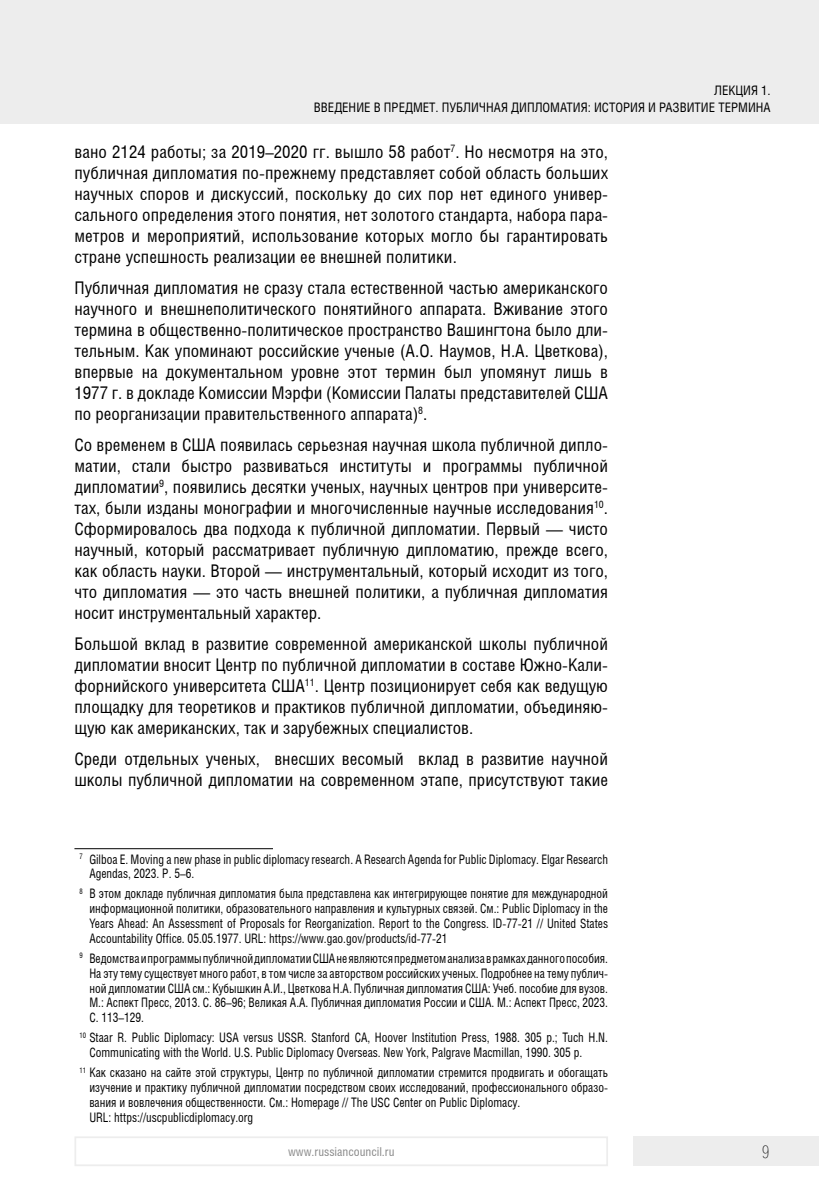
<style>
.page{position:relative;width:819px;height:1191px;background:#fff}
.page>*{position:absolute;margin:0;border:0;box-sizing:border-box;transform-origin:0 0}
.Основной_текст{font:17.5px/21px "Helios Cond";color:#000;text-align:justify}
.t1{font:17.5px "Helios Cond Thin C";color:#000}
.Сноска_с_чертой{font:13.12px/14.9px "Helios Cond";color:#000;text-align:justify;scale:.9 1}
.Kolontitul_X_X{font:13.12px/17.5px "Helios Cond";color:#000;text-align:right}
.Сноска_http{font:13.12px "Helios Cond";color:#000;scale:.9 1}
.t2{font:12.25px "Helios Cond";color:#878787}
</style>
<div class="page">
<div style="left:0;top:0;width:819px;height:124px;background:#ededed"></div>
<div style="left:632px;top:1136px;width:187px;height:30px;background:#ededed"></div>
<div style="left:74px;top:1136px;width:534px;height:30px;border:2px solid #ededed"></div>
<hr style="left:74px;top:848px;width:199px;height:1px;background:#000">
<p class="Kolontitul_X_X" style="left:314px;top:81px;width:458px">ЛЕКЦИЯ 1.<br>ВВЕДЕНИЕ В ПРЕДМЕТ. ПУБЛИЧНАЯ ДИПЛОМАТИЯ: ИСТОРИЯ И РАЗВИТИЕ ТЕРМИНА</p>
<p class="Основной_текст" style="left:74px;top:141px;width:535px">вано 2124 работы; за 2019–2020 гг. вышло 58 работ<sup>7</sup>. Но несмотря на это, публичная дипломатия по-прежнему представляет собой область больших научных споров и дискуссий, поскольку до сих пор нет единого универ&shy;сального определения этого понятия, нет золотого стандарта, набора пара&shy;метров и мероприятий, использование которых могло бы гарантировать стране успешность реализации ее внешней политики.</p>
<p class="Основной_текст" style="left:74px;top:277px;width:535px">Публичная дипломатия не сразу стала естественной частью американского научного и внешнеполитического понятийного аппарата. Вживание этого термина в общественно-политическое пространство Вашингтона было дли&shy;тельным. Как упоминают российские ученые (А.О. Наумов, Н.А. Цветкова), впервые на документальном уровне этот термин был упомянут лишь в 1977 г. в докладе Комиссии Мэрфи (Комиссии Палаты представителей США по реорганизации правительственного аппарата)<sup>8</sup>.</p>
<p class="Основной_текст" style="left:74px;top:434px;width:535px">Со временем в США появилась серьезная научная школа публичной дипло&shy;матии, стали быстро развиваться институты и программы публичной дипломатии<sup>9</sup>, появились десятки ученых, научных центров при университе&shy;тах, были изданы монографии и многочисленные научные исследования<sup>10</sup>.<br>Сформировалось два подхода к публичной дипломатии. Первый — чисто научный, который рассматривает публичную дипломатию, прежде всего, как область науки. Второй — инструментальный, который исходит из того, что дипломатия — это часть внешней политики, а публичная дипломатия носит инструментальный характер.</p>
<p class="Основной_текст" style="left:74px;top:632px;width:535px">Большой вклад в развитие современной американской школы публичной дипломатии вносит Центр по публичной дипломатии в составе Южно-Кали&shy;форнийского университета США<sup>11</sup>. Центр позиционирует себя как ведущую площадку для теоретиков и практиков публичной дипломатии, объединяю&shy;щую как американских, так и зарубежных специалистов.</p>
<p class="Основной_текст" style="left:74px;top:747px;width:535px">Среди отдельных ученых, внесших весомый вклад в развитие научной школы публичной дипломатии на современном этапе, присутствуют такие</p>
<p class="Сноска_с_чертой" style="left:89px;top:851px;width:578px;text-indent:-10px"><sup>7</sup> Gilboa E. Moving a new phase in public diplomacy research. A Research Agenda for Public Diplomacy. Elgar Research<br>Agendas, 2023. P. 5–6.</p>
<p class="Сноска_с_чертой" style="left:89px;top:886px;width:578px;text-indent:-10px"><sup>8</sup> В этом докладе публичная дипломатия была представлена как интегрирующее понятие для международной информационной политики, образовательного направления и культурных связей. См.: Public Diplomacy in the Years Ahead: An Assessment of Proposals for Reorganization. Report to the Congress. ID-77-21 // United States Accountability Office. 05.05.1977. URL: https://www.gao.gov/products/id-77-21</p>
<p class="Сноска_с_чертой" style="left:89px;top:950px;width:578px;text-indent:-10px"><sup>9</sup> Ведомства и программы публичной дипломатии США не являются предметом анализа в рамках данного пособия.<br>На эту тему существует много работ, в том числе за авторством российских ученых. Подробнее на тему публич&shy;ной дипломатии США см.: Кубышкин А.И., Цветкова Н.А. Публичная дипломатия США: Учеб. пособие для вузов.<br>М.: Аспект Пресс, 2013. С. 86–96; Великая А.А. Публичная дипломатия России и США. М.: Аспект Пресс, 2023.<br>С. 113–129.</p>
<p class="Сноска_с_чертой" style="left:89px;top:1029px;width:578px;text-indent:-10px"><sup>10</sup> Staar R. Public Diplomacy: USA versus USSR. Stanford CA, Hoover Institution Press, 1988. 305 p.; Tuch H.N.<br>Communicating with the World. U.S. Public Diplomacy Overseas. New York, Palgrave Macmillan, 1990. 305 p.</p>
<p class="Сноска_с_чертой" style="left:89px;top:1064px;width:578px;text-indent:-10px"><sup>11</sup> Как сказано на сайте этой структуры, Центр по публичной дипломатии стремится продвигать и обогащать изучение и практику публичной дипломатии посредством своих исследований, профессионального образо&shy;вания и вовлечения общественности. См.: Homepage // The USC Center on Public Diplomacy.</p>
<p class="Сноска_http" style="left:89px;top:1109px;width:184px">URL: https://uscpublicdiplomacy.org</p>
<p class="t2" style="left:288px;top:1144px;width:108px">www.russiancouncil.ru</p>
<p class="t1" style="left:762px;top:1142px;width:9px">9</p>
</div>
